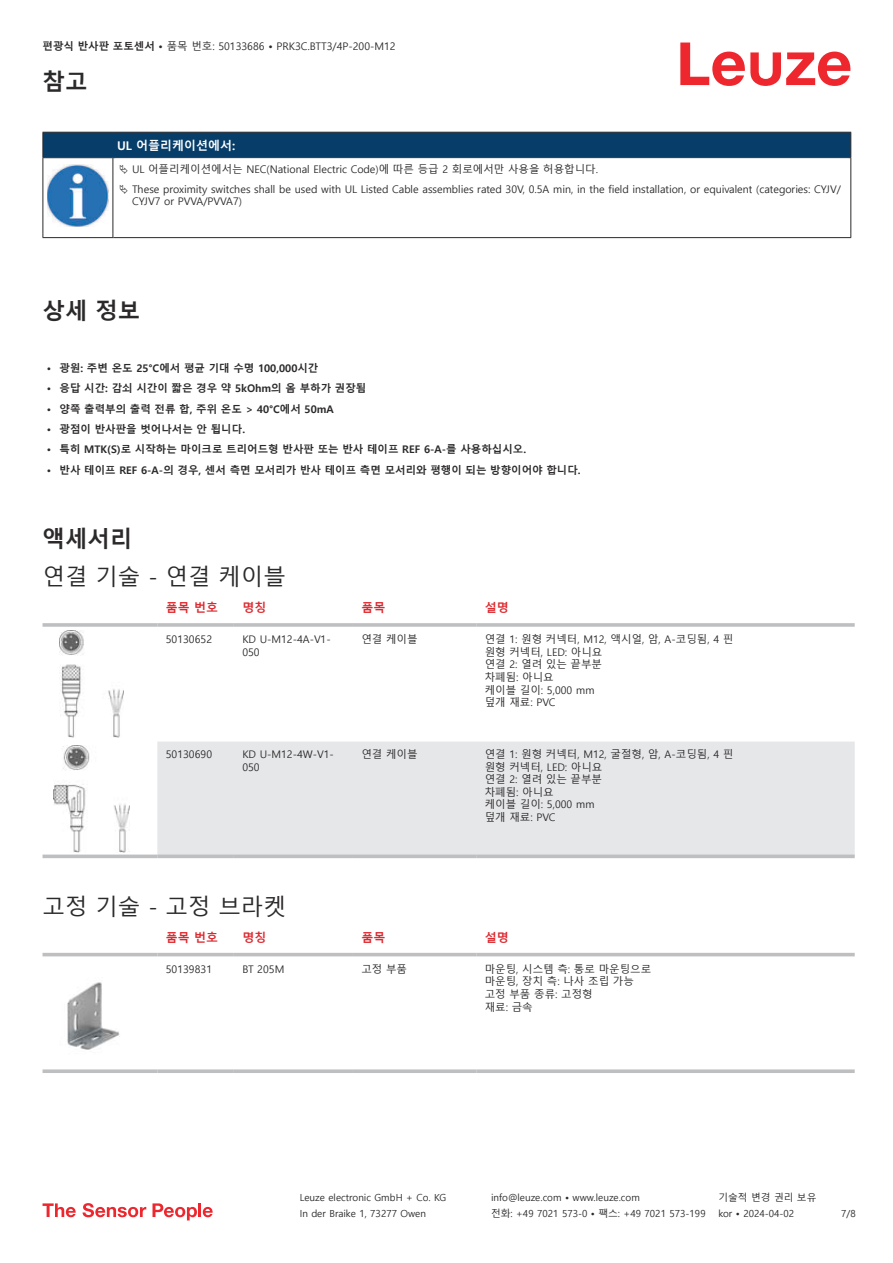
<style>
.page{position:relative;width:893px;height:1263px;background:#fff}
.page>*{position:absolute;margin:0;border:0;box-sizing:border-box;transform-origin:0 0}
.t1{font:22.5px "Malgun Gothic";color:#2b292a}
.t2{font:700 22.5px "Malgun Gothic";color:#2b292a}
.t3{font:700 12px "Malgun Gothic";color:#db2a30}
.t4{font:700 12px "Malgun Gothic";color:#fff}
.t5{font:10.5px/12.6px "Malgun Gothic";color:#2b292a}
.t6{font:700 10.5px "Malgun Gothic";color:#2b292a}
.t7{font:9.75px "Malgun Gothic";color:#2b292a}
.s1{font-weight:700}
</style>
<div class="page">
<svg style="left:680px;top:43px;width:170px;height:43px"></svg>
<svg style="left:43px;top:630px;width:811px;height:229px"></svg>
<div style="left:157px;top:741px;width:698px;height:113px;background:#e6e7e9"></div>
<hr style="left:43px;top:623px;width:114px;height:4px;background:#bdbfc1">
<hr style="left:157px;top:623px;width:77px;height:4px;background:#c7c9ca">
<hr style="left:234px;top:623px;width:119px;height:4px;background:#bdbfc1">
<hr style="left:353px;top:623px;width:123px;height:4px;background:#bdbfc1">
<hr style="left:476px;top:623px;width:379px;height:4px;background:#c7c9ca">
<svg style="left:43px;top:854px;width:114px;height:4px"></svg>
<svg style="left:157px;top:854px;width:77px;height:4px"></svg>
<svg style="left:234px;top:854px;width:119px;height:4px"></svg>
<svg style="left:353px;top:854px;width:123px;height:4px"></svg>
<svg style="left:476px;top:854px;width:379px;height:4px;background:#c3c4c6"></svg>
<img style="left:59px;top:631px;width:65px;height:106px">
<img style="left:54px;top:746px;width:75px;height:106px">
<svg style="left:43px;top:952px;width:812px;height:5px;fill:#efeff0"></svg>
<hr style="left:43px;top:953px;width:114px;height:3px;background:#bdbfc1">
<hr style="left:157px;top:953px;width:77px;height:3px;background:#bdbfc1">
<hr style="left:234px;top:953px;width:119px;height:3px;background:#bdbfc1">
<hr style="left:353px;top:953px;width:123px;height:3px;background:#bdbfc1">
<hr style="left:476px;top:953px;width:379px;height:3px;background:#bdbfc1">
<svg style="left:43px;top:1069px;width:114px;height:4px"></svg>
<svg style="left:157px;top:1069px;width:77px;height:4px"></svg>
<svg style="left:234px;top:1069px;width:119px;height:4px"></svg>
<svg style="left:353px;top:1069px;width:123px;height:4px"></svg>
<svg style="left:476px;top:1069px;width:379px;height:4px;background:#c4c6c7"></svg>
<img style="left:67px;top:982px;width:53px;height:68px">
<svg style="left:43px;top:1203px;width:33px;height:14px"></svg>
<svg style="left:83px;top:1203px;width:63px;height:14px"></svg>
<svg style="left:153px;top:1203px;width:44px;height:17px"></svg>
<hr style="left:198px;top:1203px;width:3px;height:14px;background:#ed272d">
<svg style="left:203px;top:1207px;width:10px;height:10px"></svg>
<hr style="left:43px;top:158px;width:1px;height:75px;background:#2b292a">
<hr style="left:113px;top:158px;width:1px;height:75px;background:#2b292a">
<hr style="left:850px;top:158px;width:1px;height:75px;background:#2b292a">
<hr style="left:43px;top:237px;width:70px;height:1px;background:#2b292a">
<hr style="left:113px;top:237px;width:738px;height:1px;background:#2b292a">
<img style="left:47px;top:212px;width:58px;height:15px">
<svg style="left:43px;top:132px;width:808px;height:80px"></svg>
<p class="t5" style="left:43px;top:40px;width:355px"><span class="s1">편광식 반사판 포토센서 •</span> 품목 번호: 50133686 <span class="s1">•</span> PRK3C.BTT3/4P-200-M12</p>
<h1 class="t2" style="left:43px;top:69px;width:46px">참고</h1>
<p class="t4" style="left:117px;top:139px;width:120px">UL 어플리케이션에서:</p>
<p class="t5" style="left:132px;top:159px;width:710px;line-height:20.2px">UL 어플리케이션에서는 NEC(National Electric Code)에 따른 등급 2 회로에서만 사용을 허용합니다.<br>These proximity switches shall be used with UL Listed Cable assemblies rated 30V, 0.5A min, in the field installation, or equivalent (categories: CYJV/</p>
<p class="t5" style="left:132px;top:196px;width:112px">CYJV7 or PVVA/PVVA7)</p>
<h1 class="t2" style="left:43px;top:297px;width:99px">상세 정보</h1>
<p class="t6" style="left:47px;top:362px;width:273px">• 광원: 주변 온도 25°C에서 평균 기대 수명 100,000시간</p>
<p class="t6" style="left:47px;top:382px;width:321px">• 응답 시간: 감쇠 시간이 짧은 경우 약 5kOhm의 옴 부하가 권장됨</p>
<p class="t6" style="left:47px;top:402px;width:289px">• 양쪽 출력부의 출력 전류 합, 주위 온도 &gt; 40°C에서 50mA</p>
<p class="t6" style="left:47px;top:423px;width:200px">• 광점이 반사판을 벗어나서는 안 됩니다.</p>
<p class="t6" style="left:47px;top:443px;width:481px">• 특히 MTK(S)로 시작하는 마이크로 트리어드형 반사판 또는 반사 테이프 REF 6-A-를 사용하십시오.</p>
<p class="t6" style="left:47px;top:463px;width:535px">• 반사 테이프 REF 6-A-의 경우, 센서 측면 모서리가 반사 테이프 측면 모서리와 평행이 되는 방향이어야 합니다.</p>
<h1 class="t2" style="left:43px;top:525px;width:91px">액세서리</h1>
<h1 class="t1" style="left:43px;top:564px;width:245px">연결 기술 - 연결 케이블</h1>
<p class="t3" style="left:166px;top:601px;width:54px">품목 번호</p>
<p class="t3" style="left:242px;top:601px;width:25px">명칭</p>
<p class="t3" style="left:361px;top:601px;width:25px">품목</p>
<p class="t3" style="left:485px;top:601px;width:25px">설명</p>
<p class="t5" style="left:166px;top:633px;width:48px">50130652</p>
<p class="t5" style="left:242px;top:633px;width:90px">KD U-M12-4A-V1-<br>050</p>
<p class="t5" style="left:361px;top:633px;width:58px">연결 케이블</p>
<p class="t5" style="left:485px;top:633px;width:250px">연결 1: 원형 커넥터, M12, 액시얼, 암, A-코딩됨, 4 핀 원형 커넥터, LED: 아니요<br>연결 2: 열려 있는 끝부분<br>차폐됨: 아니요<br>케이블 길이: 5,000 mm<br>덮개 재료: PVC</p>
<p class="t5" style="left:166px;top:748px;width:48px">50130690</p>
<p class="t5" style="left:242px;top:748px;width:93px">KD U-M12-4W-V1-<br>050</p>
<p class="t5" style="left:361px;top:748px;width:58px">연결 케이블</p>
<p class="t5" style="left:485px;top:748px;width:250px">연결 1: 원형 커넥터, M12, 굴절형, 암, A-코딩됨, 4 핀 원형 커넥터, LED: 아니요<br>연결 2: 열려 있는 끝부분<br>차폐됨: 아니요<br>케이블 길이: 5,000 mm<br>덮개 재료: PVC</p>
<h1 class="t1" style="left:43px;top:894px;width:245px">고정 기술 - 고정 브라켓</h1>
<p class="t3" style="left:166px;top:930px;width:54px">품목 번호</p>
<p class="t3" style="left:242px;top:930px;width:25px">명칭</p>
<p class="t3" style="left:361px;top:930px;width:25px">품목</p>
<p class="t3" style="left:485px;top:930px;width:25px">설명</p>
<p class="t5" style="left:166px;top:963px;width:48px">50139831</p>
<p class="t5" style="left:242px;top:963px;width:43px">BT 205M</p>
<p class="t5" style="left:361px;top:963px;width:47px">고정 부품</p>
<p class="t5" style="left:485px;top:963px;width:168px">마운팅, 시스템 측: 통로 마운팅으로 마운팅, 장치 측: 나사 조립 가능 고정 부품 종류: 고정형<br>재료: 금속</p>
<p class="t7" style="left:300px;top:1192px;width:148px">Leuze electronic GmbH + Co. KG</p>
<p class="t7" style="left:491px;top:1192px;width:150px">info@leuze.com • www.leuze.com</p>
<p class="t7" style="left:718px;top:1192px;width:100px">기술적 변경 권리 보유</p>
<p class="t7" style="left:300px;top:1208px;width:128px">In der Braike 1, 73277 Owen</p>
<p class="t7" style="left:491px;top:1208px;width:216px">전화: +49 7021 573-0 • 팩스: +49 7021 573-199</p>
<p class="t7" style="left:718px;top:1208px;width:77px">kor • 2024-04-02</p>
<p class="t7" style="left:841px;top:1208px;width:16px">7/8</p>
</div>
